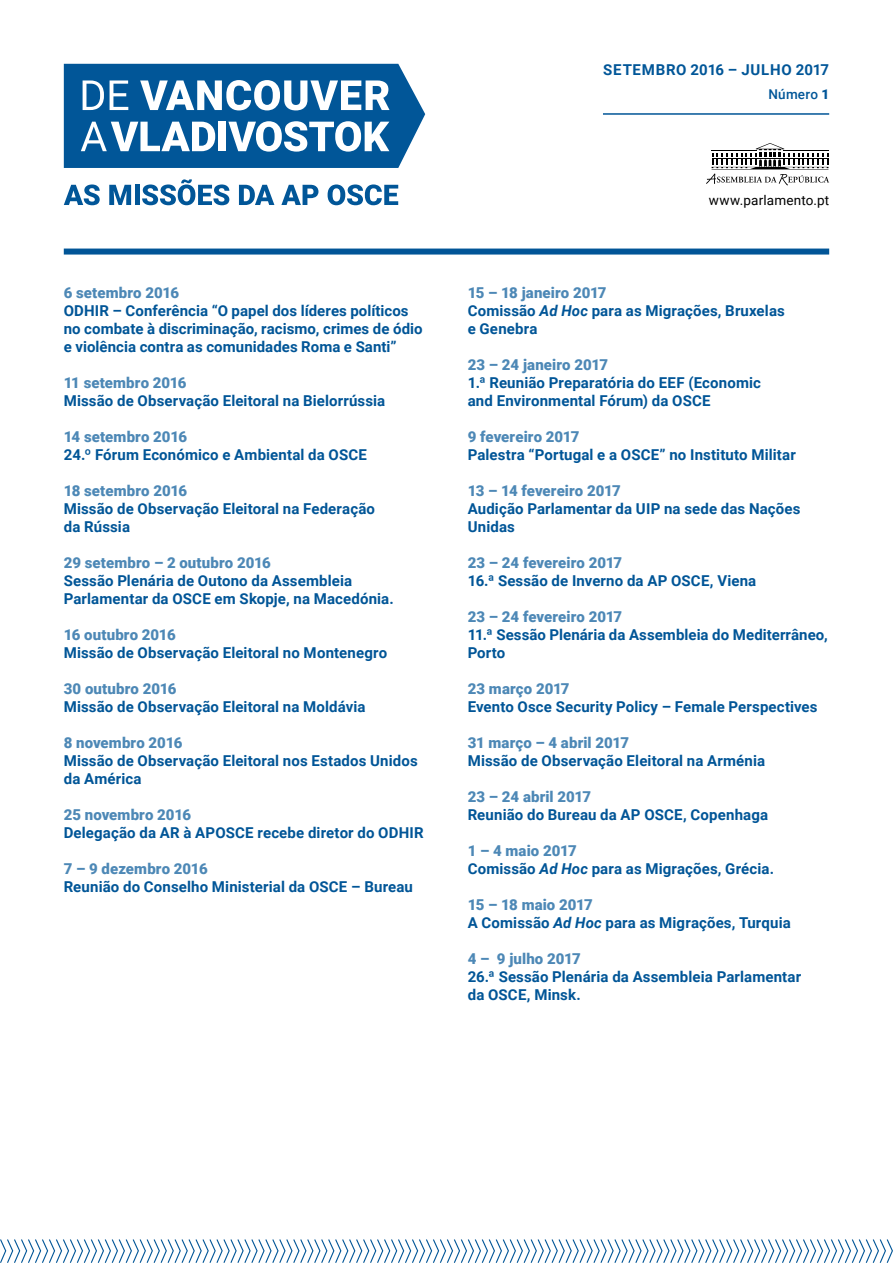
<style>
.page{position:relative;width:893px;height:1263px;background:#fff}
.page>*{position:absolute;margin:0;border:0;box-sizing:border-box;transform-origin:0 0}
.t1{font:700 15px/18px "Roboto";letter-spacing:.01em;color:#015597}
.t2{font:900 15px "Roboto";letter-spacing:.005em;color:#4d88b6}
.t3{font:700 15px "Roboto";letter-spacing:.045em;color:#015698}
.t4{font:13.5px "Roboto";letter-spacing:.015em;color:#000}
.t5{font:500 13.5px "Roboto";letter-spacing:.015em;color:#015698}
.s1{font-weight:900}
.s2{font-weight:900;color:#4d88b6}
.s3{font-style:italic}
</style>
<div class="page">
<svg style="left:0;top:1239px;width:893px;height:24px"></svg>
<svg style="left:706px;top:143px;width:123px;height:42px"></svg>
<hr style="left:712px;top:150px;width:45px;height:1px;background:#000">
<hr style="left:783px;top:150px;width:45px;height:1px;background:#000">
<svg style="left:64px;top:64px;width:361px;height:104px"></svg>
<svg style="left:64px;top:184px;width:36px;height:21px"></svg>
<svg style="left:109px;top:185px;width:22px;height:20px"></svg>
<hr style="left:135px;top:185px;width:4px;height:20px;background:#015698">
<svg style="left:142px;top:179px;width:87px;height:26px"></svg>
<svg style="left:239px;top:185px;width:35px;height:20px"></svg>
<svg style="left:281px;top:185px;width:37px;height:20px"></svg>
<svg style="left:328px;top:184px;width:70px;height:21px"></svg>
<div style="left:64px;top:249px;width:765px;height:6px;background:#015597"></div>
<hr style="left:603px;top:113px;width:226px;height:2px;background:#015597">
<p class="t2" style="left:64px;top:282px;width:117px">6 setembro 2016</p>
<p class="t1" style="left:64px;top:301px;width:360px">ODHIR – Conferência “O papel dos líderes políticos no combate à discriminação, racismo, crimes de ódio e violência contra as comunidades Roma e Santi”</p>
<p class="t2" style="left:64px;top:372px;width:124px">11 setembro 2016</p>
<p class="t1" style="left:64px;top:391px;width:323px">Missão de Observação Eleitoral na Bielorrússia</p>
<p class="t2" style="left:64px;top:426px;width:125px">14 setembro 2016</p>
<p class="t1" style="left:64px;top:445px;width:305px">24.º Fórum Económico e Ambiental da OSCE</p>
<p class="t2" style="left:64px;top:480px;width:125px">18 setembro 2016</p>
<p class="t1" style="left:64px;top:499px;width:313px">Missão de Observação Eleitoral na Federação da Rússia</p>
<p class="t2" style="left:64px;top:552px;width:209px">29 setembro – 2 outubro 2016</p>
<p class="t1" style="left:64px;top:571px;width:332px">Sessão Plenária de Outono da Assembleia<br>Parlamentar da OSCE em Skopje, na Macedónia.</p>
<p class="t2" style="left:64px;top:624px;width:113px">16 outubro 2016</p>
<p class="t1" style="left:64px;top:643px;width:325px">Missão de Observação Eleitoral no Montenegro</p>
<p class="t2" style="left:64px;top:678px;width:114px">30 outubro 2016</p>
<p class="t1" style="left:64px;top:697px;width:303px">Missão de Observação Eleitoral na Moldávia</p>
<p class="t2" style="left:64px;top:732px;width:120px">8 novembro 2016</p>
<p class="t1" style="left:64px;top:751px;width:355px">Missão de Observação Eleitoral nos Estados Unidos da América</p>
<p class="t2" style="left:64px;top:804px;width:129px">25 novembro 2016</p>
<p class="t1" style="left:64px;top:823px;width:361px">Delegação da AR à APOSCE recebe diretor do ODHIR</p>
<p class="t2" style="left:64px;top:858px;width:145px">7 – 9 dezembro 2016</p>
<p class="t1" style="left:64px;top:877px;width:351px">Reunião do Conselho Ministerial da OSCE – Bureau</p>
<p class="t3" style="left:603px;top:59px;width:227px">SETEMBRO 2016 – JULHO 2017</p>
<p class="t5" style="left:768px;top:85px;width:62px">Número <span class="s1">1</span></p>
<p class="t4" style="left:709px;top:191px;width:122px">www.parlamento.pt</p>
<p class="t1" style="left:468px;top:283px;width:319px"><span class="s2">15 – 18 janeiro 2017<br></span>Comissão <span class="s3">Ad Hoc</span> para as Migrações, Bruxelas e Genebra</p>
<p class="t2" style="left:468px;top:354px;width:142px">23 – 24 janeiro 2017</p>
<p class="t1" style="left:468px;top:373px;width:295px">1.ª Reunião Preparatória do EEF (Economic and Environmental Fórum) da OSCE</p>
<p class="t2" style="left:468px;top:426px;width:113px">9 fevereiro 2017</p>
<p class="t1" style="left:468px;top:445px;width:330px">Palestra “Portugal e a OSCE” no Instituto Militar</p>
<p class="t2" style="left:468px;top:480px;width:155px">13 – 14 fevereiro 2017</p>
<p class="t1" style="left:468px;top:499px;width:334px">Audição Parlamentar da UIP na sede das Nações<br>Unidas</p>
<p class="t2" style="left:468px;top:552px;width:156px">23 – 24 fevereiro 2017</p>
<p class="t1" style="left:468px;top:571px;width:290px">16.ª Sessão de Inverno da AP OSCE, Viena</p>
<p class="t2" style="left:468px;top:606px;width:156px">23 – 24 fevereiro 2017</p>
<p class="t1" style="left:468px;top:625px;width:362px">11.ª Sessão Plenária da Assembleia do Mediterrâneo,<br>Porto</p>
<p class="t2" style="left:468px;top:678px;width:103px">23 março 2017</p>
<p class="t1" style="left:468px;top:697px;width:351px">Evento Osce Security Policy – Female Perspectives</p>
<p class="t2" style="left:468px;top:732px;width:163px">31 março – 4 abril 2017</p>
<p class="t1" style="left:468px;top:751px;width:299px">Missão de Observação Eleitoral na Arménia</p>
<p class="t2" style="left:468px;top:786px;width:125px">23 – 24 abril 2017</p>
<p class="t1" style="left:468px;top:805px;width:302px">Reunião do Bureau da AP OSCE, Copenhaga</p>
<p class="t1" style="left:468px;top:841px;width:308px"><span class="s2">1 – 4 maio 2017<br></span>Comissão <span class="s3">Ad Hoc</span> para as Migrações, Grécia.</p>
<p class="t1" style="left:468px;top:895px;width:325px"><span class="s2">15 – 18 maio 2017<br></span>A Comissão <span class="s3">Ad Hoc</span> para as Migrações, Turquia</p>
<p class="t2" style="left:468px;top:948px;width:115px">4 – 9 julho 2017</p>
<p class="t1" style="left:468px;top:967px;width:335px">26.ª Sessão Plenária da Assembleia Parlamentar da OSCE, Minsk.</p>
</div>
